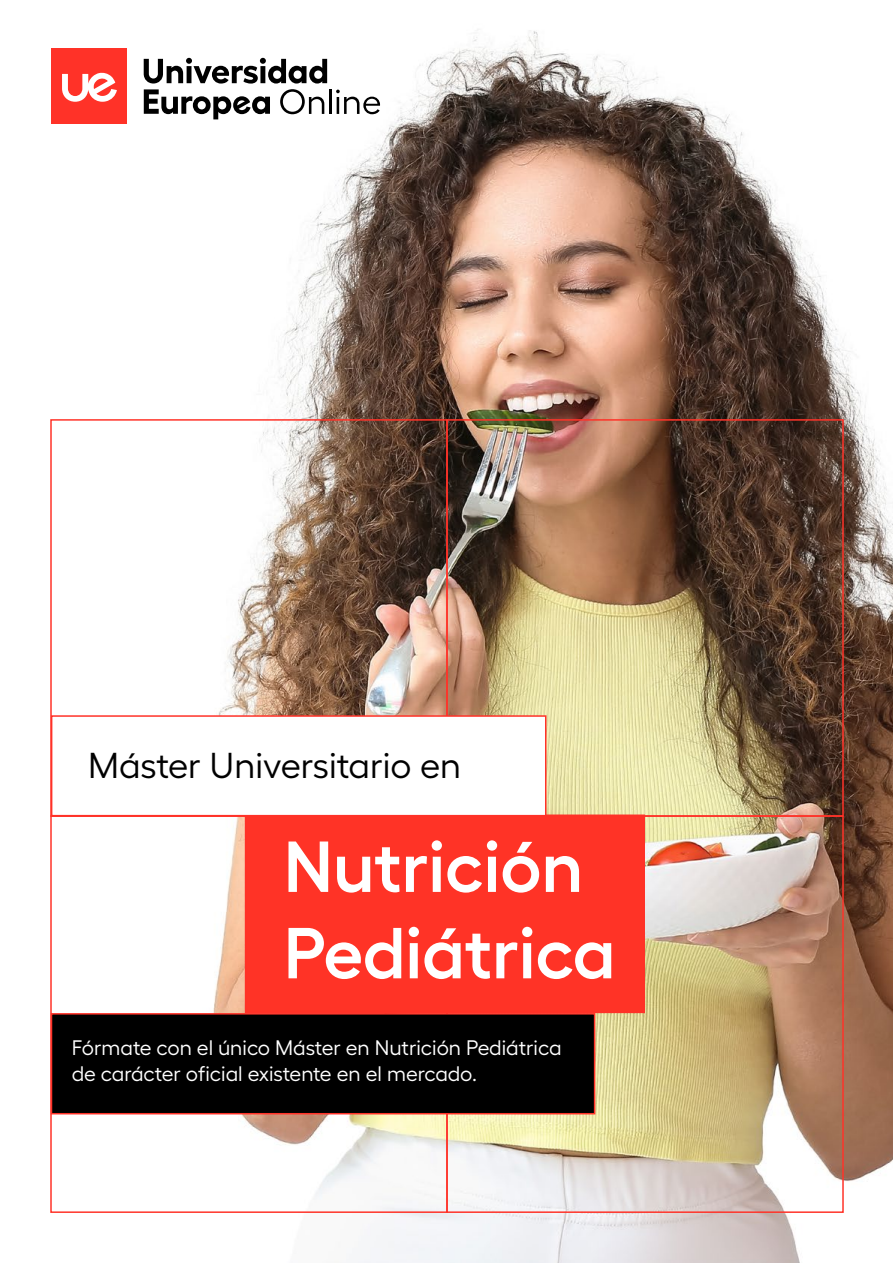
<style>
.page{position:relative;width:893px;height:1263px;background:#fff}
.page>*{position:absolute;margin:0;border:0;box-sizing:border-box;transform-origin:0 0}
.t1{font:600 72px/86.4px "Hellix";color:#fff}
.t2{font:36px "Hellix";color:#000}
.t3{font:21px/25.2px "Hellix";color:#fff}
</style>
<div class="page">
<img style="left:53px;top:30px;width:840px;height:1233px">
<div style="left:446px;top:419px;width:398px;height:398px;border:2px solid #ff3329"></div>
<div style="left:50px;top:419px;width:398px;height:398px;border:2px solid #ff3329"></div>
<div style="left:245px;top:814px;width:400px;height:199px;background:#ff3326"></div>
<div style="left:51px;top:715px;width:495px;height:101px;background:#fff;border:2px solid #ff3228"></div>
<div style="left:51px;top:1014px;width:544px;height:100px;background:#000"></div>
<div style="left:51px;top:1013px;width:544px;height:101px;border:2px solid #ff3228"></div>
<svg style="left:144px;top:58px;width:183px;height:61px"></svg>
<hr style="left:329px;top:90px;width:3px;height:24px;background:#000">
<svg style="left:336px;top:90px;width:44px;height:24px"></svg>
<div style="left:51px;top:48px;width:76px;height:76px;background:#ff3228"></div>
<svg style="left:62px;top:72px;width:55px;height:30px"></svg>
<h2 class="t2" style="left:88px;top:738px;width:375px">Máster Universitario en</h2>
<h1 class="t1" style="left:284px;top:816px;width:333px">Nutrición<br>Pediátrica</h1>
<p class="t3" style="left:72px;top:1033px;width:491px">Fórmate con el único Máster en Nutrición Pediátrica de carácter oficial existente en el mercado.</p>
</div>
